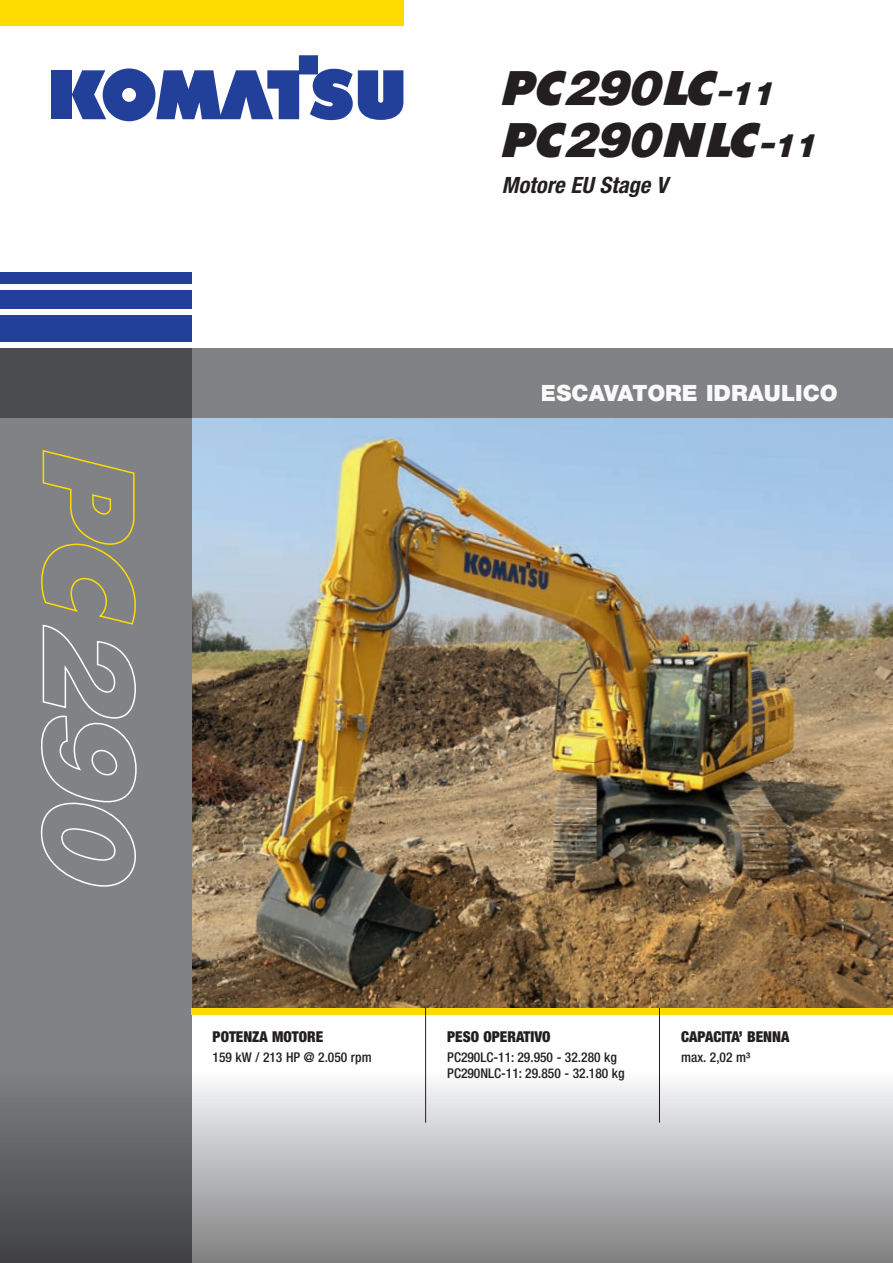
<style>
.page{position:relative;width:893px;height:1263px;background:#fff}
.page>*{position:absolute;margin:0;border:0;box-sizing:border-box;transform-origin:0 0}
.t1{font:italic 45px/52.5px "Komatsu VI";color:#231f20}
.t2{font:900 22.5px "Helvetica Neue LT Pro";color:#fff}
.t3{font:italic 700 condensed 22.5px "Helvetica Neue LT Pro";color:#231f20}
.t4{font:900 condensed 15px "Helvetica Neue LT Pro";color:#231f20}
.t5{font:500 condensed 13.5px/16.5px "Helvetica Neue LT Pro";color:#231f20}
.s1{font-size:30px}
</style>
<div class="page">
<img style="left:192px;top:418px;width:701px;height:590px">
<div style="left:0;top:349px;width:192px;height:914px;background:#808285"></div>
<div style="left:0;top:316px;width:192px;height:26px;background:#223f99"></div>
<div style="left:0;top:290px;width:192px;height:19px;background:#223f99"></div>
<div style="left:0;top:272px;width:192px;height:12px;background:#223f99"></div>
<div style="left:0;top:0;width:404px;height:26px;background:#ffdc01"></div>
<div style="left:51px;top:70px;width:21px;height:49px;background:#223f99"></div>
<svg style="left:72px;top:55px;width:331px;height:66px"></svg>
<div style="left:191px;top:1008px;width:702px;height:6px;background:#ffdc01"></div>
<div style="left:0;top:349px;width:893px;height:69px;background:#808285"></div>
<div style="left:0;top:349px;width:192px;height:69px;background:#4b4c4d"></div>
<svg style="left:0;top:1071px;width:893px;height:192px;background:#a8a9aa"></svg>
<hr style="left:425px;top:1008px;width:1px;height:115px;background:#231f20">
<hr style="left:659px;top:1008px;width:1px;height:115px;background:#231f20">
<svg style="left:40px;top:450px;width:97px;height:437px"></svg>
<h1 class="t1" style="left:502px;top:61px;width:318px">PC290LC<span class="s1">-11<br></span>PC290NLC<span class="s1">-11</span></h1>
<h2 class="t3" style="left:502px;top:171px;width:168px">Motore EU Stage V</h2>
<h2 class="t2" style="left:541px;top:379px;width:298px">ESCAVATORE IDRAULICO</h2>
<p class="t4" style="left:213px;top:1028px;width:112px">POTENZA MOTORE</p>
<p class="t5" style="left:213px;top:1048px;width:161px">159 kW / 213 HP @ 2.050 rpm</p>
<p class="t4" style="left:447px;top:1028px;width:105px">PESO OPERATIVO</p>
<p class="t5" style="left:447px;top:1048px;width:179px">PC290LC-11: 29.950 - 32.280 kg<br>PC290NLC-11: 29.850 - 32.180 kg</p>
<p class="t4" style="left:681px;top:1028px;width:110px">CAPACITA’ BENNA</p>
<p class="t5" style="left:681px;top:1048px;width:71px">max. 2,02 m³</p>
</div>
